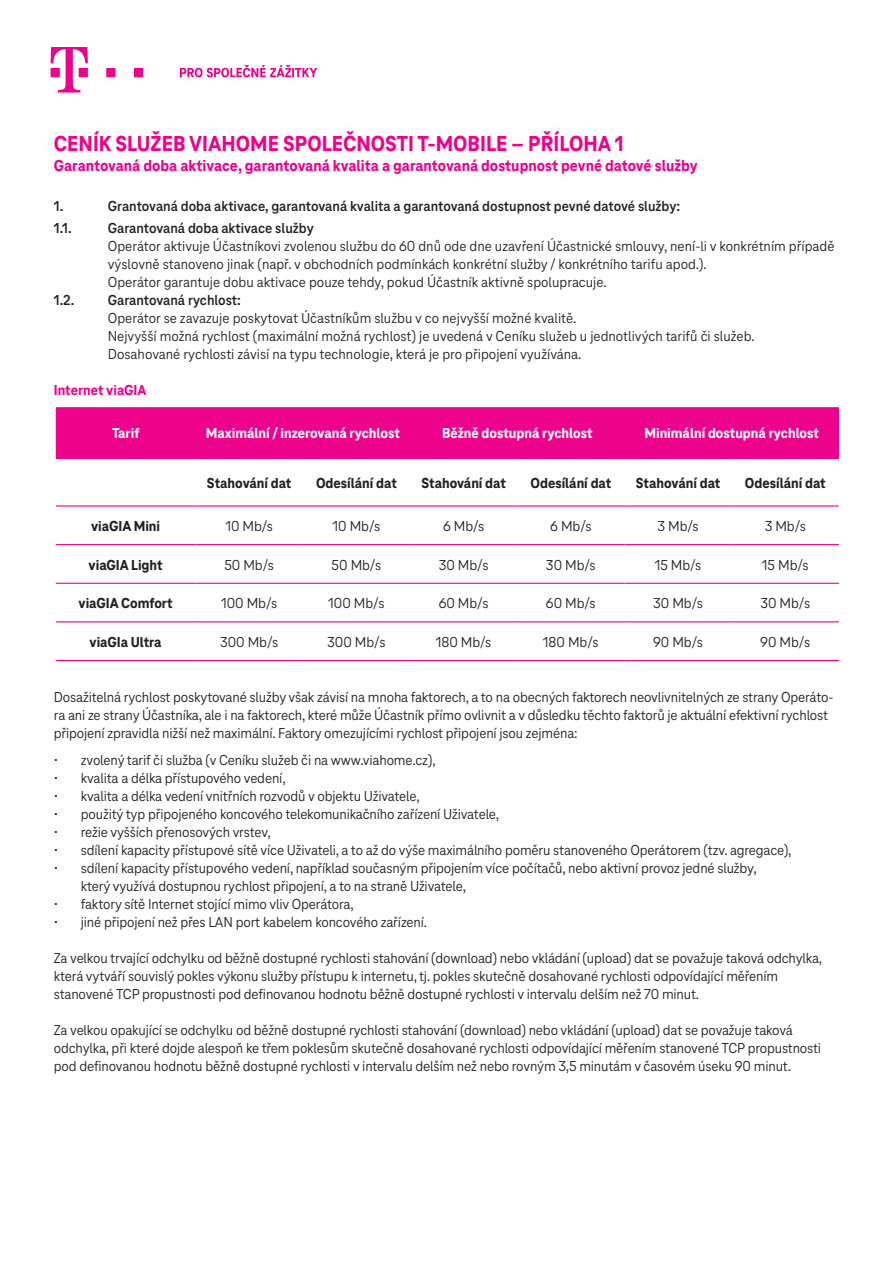
<style>
.page{position:relative;width:893px;height:1263px;background:#fff}
.page>*{position:absolute;margin:0;border:0;box-sizing:border-box;transform-origin:0 0}
.t1{font:800 22.5px "Tele Neo";color:#ed028c}
.t2{font:800 16.5px "Tele Neo";color:#ed028c}
.t3{font:15px/18px "Tele Neo";letter-spacing:-.01em;color:#231f20}
.t4{font:700 15px "Tele Neo";color:#231f20}
.t5{font:800 15px "Tele Neo";color:#231f20}
.t6{font:800 15px "Tele Neo";color:#fff}
.t7{font:800 15px "Tele Neo";color:#ed028c}
</style>
<div class="page">
<svg style="left:180px;top:65px;width:137px;height:12px"></svg>
<svg style="left:51px;top:47px;width:37px;height:46px"></svg>
<svg style="left:106px;top:68px;width:9px;height:9px"></svg>
<svg style="left:134px;top:68px;width:9px;height:9px"></svg>
<div style="left:56px;top:407px;width:783px;height:51px;background:#ed028c"></div>
<hr style="left:56px;top:660px;width:140px;height:1px;background:#ed028c">
<hr style="left:196px;top:660px;width:107px;height:1px;background:#ed028c">
<hr style="left:303px;top:660px;width:107px;height:1px;background:#ed028c">
<hr style="left:410px;top:660px;width:107px;height:1px;background:#ed028c">
<hr style="left:517px;top:660px;width:107px;height:1px;background:#ed028c">
<hr style="left:624px;top:660px;width:108px;height:1px;background:#ed028c">
<hr style="left:732px;top:660px;width:107px;height:1px;background:#ed028c">
<hr style="left:56px;top:621px;width:140px;height:1px;background:#ed028c">
<hr style="left:196px;top:621px;width:107px;height:1px;background:#ed028c">
<hr style="left:303px;top:621px;width:107px;height:1px;background:#ed028c">
<hr style="left:410px;top:621px;width:107px;height:1px;background:#ed028c">
<hr style="left:517px;top:621px;width:107px;height:1px;background:#ed028c">
<hr style="left:624px;top:621px;width:108px;height:1px;background:#ed028c">
<hr style="left:732px;top:621px;width:107px;height:1px;background:#ed028c">
<hr style="left:56px;top:583px;width:140px;height:1px;background:#ed028c">
<hr style="left:196px;top:583px;width:107px;height:1px;background:#ed028c">
<hr style="left:303px;top:583px;width:107px;height:1px;background:#ed028c">
<hr style="left:410px;top:583px;width:107px;height:1px;background:#ed028c">
<hr style="left:517px;top:583px;width:107px;height:1px;background:#ed028c">
<hr style="left:624px;top:583px;width:108px;height:1px;background:#ed028c">
<hr style="left:732px;top:583px;width:107px;height:1px;background:#ed028c">
<hr style="left:56px;top:505px;width:140px;height:1px;background:#ed028c">
<hr style="left:196px;top:505px;width:107px;height:1px;background:#ed028c">
<hr style="left:303px;top:505px;width:107px;height:1px;background:#ed028c">
<hr style="left:410px;top:505px;width:107px;height:1px;background:#ed028c">
<hr style="left:517px;top:505px;width:107px;height:1px;background:#ed028c">
<hr style="left:624px;top:505px;width:108px;height:1px;background:#ed028c">
<hr style="left:732px;top:505px;width:107px;height:1px;background:#ed028c">
<hr style="left:56px;top:544px;width:140px;height:1px;background:#ed028c">
<hr style="left:196px;top:544px;width:107px;height:1px;background:#ed028c">
<hr style="left:303px;top:544px;width:107px;height:1px;background:#ed028c">
<hr style="left:410px;top:544px;width:107px;height:1px;background:#ed028c">
<hr style="left:517px;top:544px;width:107px;height:1px;background:#ed028c">
<hr style="left:624px;top:544px;width:108px;height:1px;background:#ed028c">
<hr style="left:732px;top:544px;width:107px;height:1px;background:#ed028c">
<hr style="left:56px;top:458px;width:140px;height:1px;background:#ed028c">
<hr style="left:196px;top:458px;width:107px;height:1px;background:#ed028c">
<hr style="left:303px;top:458px;width:107px;height:1px;background:#ed028c">
<hr style="left:410px;top:458px;width:107px;height:1px;background:#ed028c">
<hr style="left:517px;top:458px;width:107px;height:1px;background:#ed028c">
<hr style="left:624px;top:458px;width:108px;height:1px;background:#ed028c">
<hr style="left:732px;top:458px;width:107px;height:1px;background:#ed028c">
<h1 class="t1" style="left:54px;top:131px;width:571px">CENÍK SLUŽEB VIAHOME SPOLEČNOSTI T-MOBILE – PŘÍLOHA 1</h1>
<p class="t2" style="left:54px;top:156px;width:645px">Garantovaná doba aktivace, garantovaná kvalita a garantovaná dostupnost pevné datové služby</p>
<p class="t4" style="left:54px;top:198px;width:11px">1.</p>
<p class="t4" style="left:108px;top:198px;width:574px">Grantovaná doba aktivace, garantovaná kvalita a garantovaná dostupnost pevné datové služby:</p>
<p class="t4" style="left:54px;top:220px;width:19px">1.1.</p>
<p class="t4" style="left:108px;top:220px;width:207px">Garantovaná doba aktivace služby</p>
<p class="t3" style="left:108px;top:238px;width:728px">Operátor aktivuje Účastníkovi zvolenou službu do 60 dnů ode dne uzavření Účastnické smlouvy, není-li v konkrétním případě výslovně stanoveno jinak (např. v obchodních podmínkách konkrétní služby / konkrétního tarifu apod.).<br>Operátor garantuje dobu aktivace pouze tehdy, pokud Účastník aktivně spolupracuje.</p>
<p class="t4" style="left:54px;top:292px;width:22px">1.2.</p>
<p class="t4" style="left:108px;top:292px;width:135px">Garantovaná rychlost:</p>
<p class="t3" style="left:108px;top:310px;width:648px">Operátor se zavazuje poskytovat Účastníkům službu v co nejvyšší možné kvalitě.<br>Nejvyšší možná rychlost (maximální možná rychlost) je uvedená v Ceníku služeb u jednotlivých tarifů či služeb.<br>Dosahované rychlosti závisí na typu technologie, která je pro připojení využívána.</p>
<p class="t7" style="left:54px;top:382px;width:94px">Internet viaGIA</p>
<p class="t6" style="left:112px;top:425px;width:29px">Tarif</p>
<p class="t6" style="left:206px;top:425px;width:196px">Maximální / inzerovaná rychlost</p>
<p class="t6" style="left:442px;top:425px;width:152px">Běžně dostupná rychlost</p>
<p class="t6" style="left:644px;top:425px;width:176px">Minimální dostupná rychlost</p>
<p class="t5" style="left:207px;top:475px;width:86px">Stahování dat</p>
<p class="t5" style="left:316px;top:475px;width:82px">Odesílání dat</p>
<p class="t5" style="left:421px;top:475px;width:86px">Stahování dat</p>
<p class="t5" style="left:530px;top:475px;width:82px">Odesílání dat</p>
<p class="t5" style="left:636px;top:475px;width:86px">Stahování dat</p>
<p class="t5" style="left:745px;top:475px;width:82px">Odesílání dat</p>
<p class="t5" style="left:91px;top:518px;width:71px">viaGIA Mini</p>
<p class="t3" style="left:225px;top:517px;width:49px">10 Mb/s</p>
<p class="t3" style="left:333px;top:517px;width:49px">10 Mb/s</p>
<p class="t3" style="left:443px;top:517px;width:43px">6 Mb/s</p>
<p class="t3" style="left:550px;top:517px;width:43px">6 Mb/s</p>
<p class="t3" style="left:657px;top:517px;width:43px">3 Mb/s</p>
<p class="t3" style="left:765px;top:517px;width:43px">3 Mb/s</p>
<p class="t5" style="left:89px;top:556px;width:76px">viaGIA Light</p>
<p class="t3" style="left:224px;top:556px;width:51px">50 Mb/s</p>
<p class="t3" style="left:332px;top:556px;width:51px">50 Mb/s</p>
<p class="t3" style="left:439px;top:556px;width:51px">30 Mb/s</p>
<p class="t3" style="left:546px;top:556px;width:51px">30 Mb/s</p>
<p class="t3" style="left:655px;top:556px;width:48px">15 Mb/s</p>
<p class="t3" style="left:762px;top:556px;width:48px">15 Mb/s</p>
<p class="t5" style="left:79px;top:595px;width:96px">viaGIA Comfort</p>
<p class="t3" style="left:221px;top:594px;width:58px">100 Mb/s</p>
<p class="t3" style="left:328px;top:594px;width:58px">100 Mb/s</p>
<p class="t3" style="left:439px;top:594px;width:51px">60 Mb/s</p>
<p class="t3" style="left:546px;top:594px;width:51px">60 Mb/s</p>
<p class="t3" style="left:653px;top:594px;width:51px">30 Mb/s</p>
<p class="t3" style="left:760px;top:594px;width:51px">30 Mb/s</p>
<p class="t5" style="left:90px;top:633px;width:74px">viaGIa Ultra</p>
<p class="t3" style="left:220px;top:633px;width:60px">300 Mb/s</p>
<p class="t3" style="left:327px;top:633px;width:60px">300 Mb/s</p>
<p class="t3" style="left:436px;top:633px;width:57px">180 Mb/s</p>
<p class="t3" style="left:543px;top:633px;width:57px">180 Mb/s</p>
<p class="t3" style="left:653px;top:633px;width:51px">90 Mb/s</p>
<p class="t3" style="left:760px;top:633px;width:51px">90 Mb/s</p>
<p class="t3" style="left:54px;top:688px;width:781px">Dosažitelná rychlost poskytované služby však závisí na mnoha faktorech, a to na obecných faktorech neovlivnitelných ze strany Operáto&shy;ra ani ze strany Účastníka, ale i na faktorech, které může Účastník přímo ovlivnit a v důsledku těchto faktorů je aktuální efektivní rychlost připojení zpravidla nižší než maximální. Faktory omezujícími rychlost připojení jsou zejména:</p>
<p class="t3" style="left:54px;top:751px;width:383px">• zvolený tarif či služba (v Ceníku služeb či na www.viahome.cz),</p>
<p class="t3" style="left:54px;top:769px;width:233px">• kvalita a délka přístupového vedení,</p>
<p class="t3" style="left:54px;top:787px;width:367px">• kvalita a délka vedení vnitřních rozvodů v objektu Uživatele,</p>
<p class="t3" style="left:54px;top:805px;width:447px">• použitý typ připojeného koncového telekomunikačního zařízení Uživatele,</p>
<p class="t3" style="left:54px;top:823px;width:218px">• režie vyšších přenosových vrstev,</p>
<p class="t3" style="left:54px;top:841px;width:739px">• sdílení kapacity přístupové sítě více Uživateli, a to až do výše maximálního poměru stanoveného Operátorem (tzv. agregace),</p>
<p class="t3" style="left:81px;top:859px;width:677px;text-indent:-27px">• sdílení kapacity přístupového vedení, například současným připojením více počítačů, nebo aktivní provoz jedné služby, který využívá dostupnou rychlost připojení, a to na straně Uživatele,</p>
<p class="t3" style="left:54px;top:895px;width:301px">• faktory sítě Internet stojící mimo vliv Operátora,</p>
<p class="t3" style="left:54px;top:913px;width:375px">• jiné připojení než přes LAN port kabelem koncového zařízení.</p>
<p class="t3" style="left:54px;top:949px;width:770px">Za velkou trvající odchylku od běžně dostupné rychlosti stahování (download) nebo vkládání (upload) dat se považuje taková odchylka, která vytváří souvislý pokles výkonu služby přístupu k internetu, tj. pokles skutečně dosahované rychlosti odpovídající měřením stanovené TCP propustnosti pod definovanou hodnotu běžně dostupné rychlosti v intervalu delším než 70 minut.</p>
<p class="t3" style="left:54px;top:1021px;width:769px">Za velkou opakující se odchylku od běžně dostupné rychlosti stahování (download) nebo vkládání (upload) dat se považuje taková odchylka, při které dojde alespoň ke třem poklesům skutečně dosahované rychlosti odpovídající měřením stanovené TCP propustnosti pod definovanou hodnotu běžně dostupné rychlosti v intervalu delším než nebo rovným 3,5 minutám v časovém úseku 90 minut.</p>
</div>
